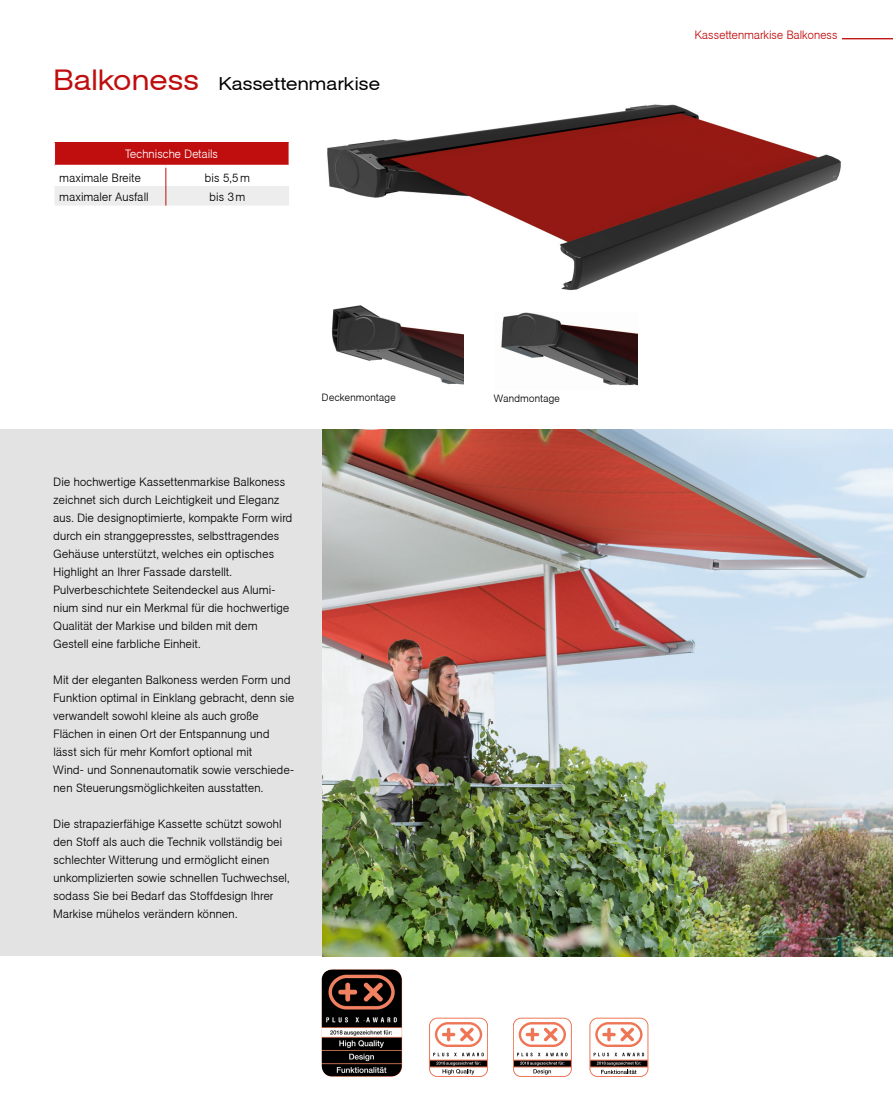
<style>
.page{position:relative;width:893px;height:1106px;background:#fff}
.page>*{position:absolute;margin:0;border:0;box-sizing:border-box;transform-origin:0 0}
.t1{font:18px "Agba Extended Normal";letter-spacing:.025em;color:#000}
.t2{font:700 12px/18px "Agba Small";letter-spacing:.01em;color:#000}
.t3{font:700 12px "Agba Small";color:#c00d0e}
.t4{font:700 12px "Agba Small";color:#fff}
.t5{font:700 10.5px "Agba Small";letter-spacing:.015em;color:#000}
.s1{font-size:28.5px;color:#c00d0e}
</style>
<div class="page">
<div style="left:0;top:429px;width:893px;height:527px;background:#e3e3e3"></div>
<svg style="left:54px;top:142px;width:235px;height:63px"></svg>
<img style="left:327px;top:104px;width:514px;height:187px">
<img style="left:331px;top:305px;width:133px;height:80px">
<img style="left:501px;top:312px;width:136px;height:74px">
<img style="left:322px;top:969px;width:80px;height:107px">
<svg style="left:430px;top:1059px;width:58px;height:8px"></svg>
<div style="left:429px;top:1017px;width:59px;height:59px;border:1px solid #ee7656;border-radius:8px"></div>
<svg style="left:433px;top:1022px;width:51px;height:52px"></svg>
<svg style="left:513px;top:1059px;width:58px;height:8px"></svg>
<div style="left:513px;top:1017px;width:59px;height:59px;border:1px solid #ee7656;border-radius:8px"></div>
<svg style="left:517px;top:1022px;width:50px;height:52px"></svg>
<svg style="left:590px;top:1059px;width:58px;height:8px"></svg>
<div style="left:590px;top:1017px;width:58px;height:59px;border:1px solid #ee7656;border-radius:8px"></div>
<svg style="left:594px;top:1022px;width:50px;height:52px"></svg>
<img style="left:323px;top:429px;width:570px;height:527px">
<hr style="left:842px;top:38px;width:51px;height:1px;background:#c00d0e">
<h1 class="t1" style="left:54px;top:73px;width:328px"><span class="s1">Balkoness</span> Kassettenmarkise</h1>
<p class="t4" style="left:125px;top:147px;width:94px">Technische Details</p>
<p class="t2" style="left:60px;top:168px;width:83px">maximale Breite</p>
<p class="t2" style="left:205px;top:168px;width:47px">bis 5,5m</p>
<p class="t2" style="left:60px;top:188px;width:90px">maximaler Ausfall</p>
<p class="t2" style="left:210px;top:188px;width:37px">bis 3m</p>
<p class="t5" style="left:322px;top:391px;width:75px">Deckenmontage</p>
<p class="t5" style="left:494px;top:392px;width:67px">Wandmontage</p>
<p class="t2" style="left:54px;top:473px;width:240px">Die hochwertige Kassettenmarkise Balkoness zeichnet sich durch Leichtigkeit und Eleganz aus. Die designoptimierte, kompakte Form wird durch ein stranggepresstes, selbsttragendes Gehäuse unterstützt, welches ein optisches Highlight an Ihrer Fassade darstellt.<br>Pulverbeschichtete Seitendeckel aus Alumi&shy;nium sind nur ein Merkmal für die hochwertige Qualität der Markise und bilden mit dem Gestell eine farbliche Einheit.</p>
<p class="t2" style="left:54px;top:671px;width:242px">Mit der eleganten Balkoness werden Form und Funktion optimal in Einklang gebracht, denn sie verwandelt sowohl kleine als auch große Flächen in einen Ort der Entspannung und lässt sich für mehr Komfort optional mit<br>Wind- und Sonnenautomatik sowie verschiede&shy;nen Steuerungsmöglichkeiten ausstatten.</p>
<p class="t2" style="left:54px;top:815px;width:238px">Die strapazierfähige Kassette schützt sowohl den Stoff als auch die Technik vollständig bei schlechter Witterung und ermöglicht einen unkomplizierten sowie schnellen Tuchwechsel, sodass Sie bei Bedarf das Stoffdesign Ihrer Markise mühelos verändern können.</p>
<p class="t3" style="left:695px;top:28px;width:144px">Kassettenmarkise Balkoness</p>
</div>
